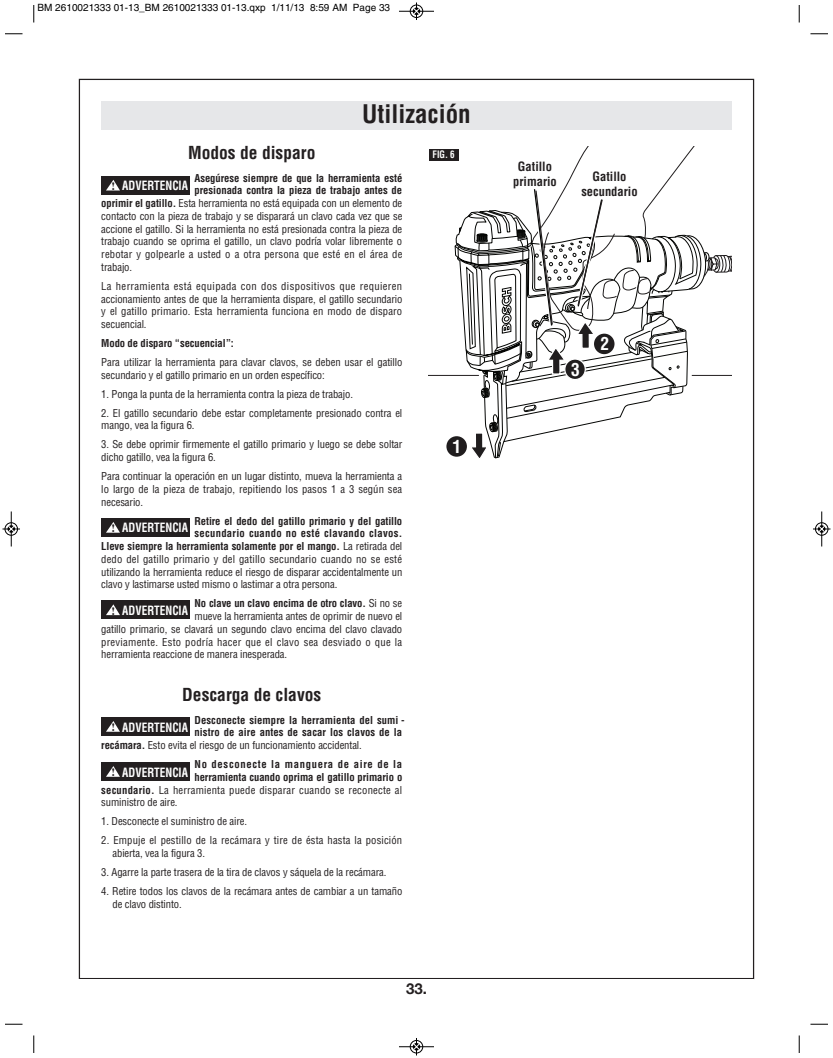
<style>
.page{position:relative;width:833px;height:1058px;background:#fff}
.page>*{position:absolute;margin:0;border:0;box-sizing:border-box;transform-origin:0 0}
.t1{font:700 condensed 25px "Helvetica";color:#231f20}
.t2{font:700 condensed 17.5px "Helvetica";color:#231f20}
.t3{font:700 condensed 17.5px "Helvetica";color:#fff}
.t4{font:700 15px "Helvetica Neue";color:#231f20}
.t5{font:700 condensed 12.5px "Helvetica";color:#fff;scale:.9 1}
.t6{font:700 condensed 12.5px/15px "Helvetica";color:#231f20;text-align:center}
.t7{font:condensed 10.62px/12.8px "Helvetica";letter-spacing:-.01em;color:#231f20}
.t8{font:700 condensed 10.62px "Helvetica";letter-spacing:-.005em;color:#231f20}
.t9{font:condensed 10.62px/12.8px "Helvetica";letter-spacing:.015em;color:#231f20}
.t10{font:condensed 10.62px "Helvetica";letter-spacing:.02em;color:#231f20}
.t11{font:condensed 10.62px "Helvetica";letter-spacing:.025em;color:#231f20}
.t12{font:700 condensed 10.62px "Helvetica";letter-spacing:.025em;color:#231f20}
.t13{font:700 condensed 10.62px "Helvetica";letter-spacing:.065em;color:#231f20}
.t14{font:10px "Helvetica";color:#000}
.t15{font:700 condensed 10px "Helvetica";color:#fff;scale:.9 1}
.s1{font-weight:700}
.s2{font-weight:400}
.s3{font-family:"Times";font-stretch:normal;font-size:11.25px;color:#231f20}
</style>
<div class="page">
<div style="left:101px;top:101px;width:630px;height:28px;background:#e6e7e9"></div>
<div style="left:101px;top:176px;width:88px;height:18px;background:#231f20"></div>
<svg style="left:106px;top:180px;width:14px;height:10px"></svg>
<div style="left:101px;top:518px;width:88px;height:18px;background:#231f20"></div>
<svg style="left:106px;top:522px;width:14px;height:10px"></svg>
<hr style="left:428px;top:375px;width:51px;height:1px;background:#231f20">
<div style="left:446px;top:436px;width:21px;height:20px;background:#201d1e;border-radius:50%"></div>
<div style="left:428px;top:149px;width:30px;height:11px;background:#231f20"></div>
<svg style="left:453px;top:146px;width:278px;height:313px"></svg>
<div style="left:101px;top:600px;width:88px;height:19px;background:#231f20"></div>
<svg style="left:106px;top:604px;width:14px;height:11px"></svg>
<div style="left:101px;top:717px;width:88px;height:18px;background:#231f20"></div>
<svg style="left:106px;top:721px;width:14px;height:10px"></svg>
<div style="left:101px;top:762px;width:88px;height:18px;background:#231f20"></div>
<svg style="left:106px;top:766px;width:14px;height:10px"></svg>
<svg style="left:33px;top:5px;width:2px;height:17px"></svg>
<svg style="left:5px;top:33px;width:17px;height:2px"></svg>
<svg style="left:798px;top:5px;width:2px;height:17px"></svg>
<svg style="left:810px;top:33px;width:18px;height:2px"></svg>
<svg style="left:33px;top:1035px;width:2px;height:17px"></svg>
<svg style="left:5px;top:1023px;width:17px;height:2px"></svg>
<svg style="left:798px;top:1035px;width:2px;height:17px"></svg>
<svg style="left:810px;top:1023px;width:18px;height:2px"></svg>
<hr style="left:399px;top:11px;width:35px;height:1px;background:#000">
<div style="left:410px;top:5px;width:13px;height:13px;border:1px solid #000;border-radius:50%"></div>
<svg style="left:413px;top:2px;width:6px;height:18px"></svg>
<hr style="left:399px;top:1046px;width:35px;height:1px;background:#000">
<div style="left:410px;top:1040px;width:13px;height:13px;border:1px solid #000;border-radius:50%"></div>
<svg style="left:413px;top:1038px;width:6px;height:17px"></svg>
<hr style="left:11px;top:511px;width:1px;height:35px;background:#000">
<div style="left:5px;top:522px;width:13px;height:13px;border:1px solid #000;border-radius:50%"></div>
<svg style="left:2px;top:526px;width:18px;height:6px"></svg>
<hr style="left:821px;top:511px;width:1px;height:35px;background:#000">
<div style="left:815px;top:522px;width:13px;height:13px;border:1px solid #000;border-radius:50%"></div>
<svg style="left:813px;top:526px;width:17px;height:6px"></svg>
<p class="t14" style="left:38px;top:4px;width:354px">BM 2610021333 01-13_BM 2610021333 01-13.qxp 1/11/13 8:59 AM Page 33</p>
<h1 class="t1" style="left:362px;top:99px;width:110px">Utilización</h1>
<h2 class="t2" style="left:188px;top:143px;width:129px">Modos de disparo</h2>
<p class="t8" style="left:194px;top:172px;width:209px">Asegúrese siempre de que la herramienta esté</p>
<p class="t8" style="left:194px;top:184px;width:209px">presionada contra la pieza de trabajo antes de</p>
<p class="t7" style="left:101px;top:197px;width:302px"><span class="s1">oprimir el gatillo.</span> Esta herramienta no está equipada con un elemento de</p>
<p class="t7" style="left:101px;top:210px;width:302px">contacto con la pieza de trabajo y se disparará un clavo cada vez que se</p>
<p class="t7" style="left:101px;top:222px;width:302px">accione el gatillo. Si la herramienta no está presionada contra la pieza de</p>
<p class="t7" style="left:101px;top:235px;width:302px">trabajo cuando se oprima el gatillo, un clavo podría volar libremente o</p>
<p class="t9" style="left:101px;top:248px;width:302px">rebotar y golpearle a usted o a otra persona que esté en el área de</p>
<p class="t7" style="left:101px;top:261px;width:32px">trabajo.</p>
<p class="t7" style="left:101px;top:280px;width:302px;text-align:justify">La herramienta está equipada con dos dispositivos que requieren accionamiento antes de que la herramienta dispare, el gatillo secundario y el gatillo primario. Esta herramienta funciona en modo de disparo secuencial.</p>
<p class="t8" style="left:101px;top:337px;width:134px">Modo de disparo “secuencial”:</p>
<p class="t7" style="left:101px;top:356px;width:303px">Para utilizar la herramienta para clavar clavos, se deben usar el gatillo secundario y el gatillo primario en un orden específico:</p>
<p class="t7" style="left:101px;top:387px;width:253px">1. Ponga la punta de la herramienta contra la pieza de trabajo.</p>
<p class="t7" style="left:101px;top:406px;width:302px">2. El gatillo secundario debe estar completamente presionado contra el mango, vea la figura 6.</p>
<p class="t7" style="left:101px;top:438px;width:302px">3. Se debe oprimir firmemente el gatillo primario y luego se debe soltar dicho gatillo, vea la figura 6.</p>
<p class="t7" style="left:101px;top:470px;width:302px;text-align:justify">Para continuar la operación en un lugar distinto, mueva la herramienta a lo largo de la pieza de trabajo, repitiendo los pasos 1 a 3 según sea necesario.</p>
<p class="t8" style="left:194px;top:514px;width:209px">Retire el dedo del gatillo primario y del gatillo</p>
<p class="t12" style="left:194px;top:527px;width:209px">secundario cuando no esté clavando clavos.</p>
<p class="t8" style="left:101px;top:540px;width:302px">Lleve siempre la herramienta solamente por el mango. <span class="s2">La retirada del</span></p>
<p class="t9" style="left:101px;top:553px;width:302px">dedo del gatillo primario y del gatillo secundario cuando no se esté</p>
<p class="t7" style="left:101px;top:565px;width:302px">utilizando la herramienta reduce el riesgo de disparar accidentalmente un</p>
<p class="t7" style="left:101px;top:578px;width:237px">clavo y lastimarse usted mismo o lastimar a otra persona.</p>
<p class="t8" style="left:194px;top:597px;width:209px">No clave un clavo encima de otro clavo. <span class="s2">Si no se</span></p>
<p class="t7" style="left:194px;top:610px;width:209px">mueve la herramienta antes de oprimir de nuevo el</p>
<p class="t7" style="left:101px;top:622px;width:302px">gatillo primario, se clavará un segundo clavo encima del clavo clavado</p>
<p class="t11" style="left:101px;top:635px;width:302px">previamente. Esto podría hacer que el clavo sea desviado o que la</p>
<p class="t7" style="left:101px;top:648px;width:187px">herramienta reaccione de manera inesperada.</p>
<h2 class="t2" style="left:182px;top:685px;width:140px">Descarga de clavos</h2>
<p class="t8" style="left:194px;top:713px;width:212px">Desconecte siempre la herramienta del sumi -</p>
<p class="t8" style="left:194px;top:726px;width:209px">nistro de aire antes de sacar los clavos de la</p>
<p class="t7" style="left:101px;top:739px;width:262px"><span class="s1">recámara.</span> Esto evita el riesgo de un funcionamiento accidental.</p>
<p class="t13" style="left:194px;top:758px;width:209px">No desconecte la manguera de aire de la</p>
<p class="t8" style="left:194px;top:771px;width:209px">herramienta cuando oprima el gatillo primario o</p>
<p class="t10" style="left:101px;top:783px;width:302px"><span class="s1">secundario.</span> La herramienta puede disparar cuando se reconecte al</p>
<p class="t7" style="left:101px;top:796px;width:78px">suministro de aire.</p>
<p class="t7" style="left:101px;top:815px;width:147px">1. Desconecte el suministro de aire.</p>
<p class="t9" style="left:112px;top:834px;width:291px;text-indent:-11px">2. Empuje el pestillo de la recámara y tire de ésta hasta la posición abierta, vea la figura 3.</p>
<p class="t7" style="left:101px;top:865px;width:286px">3. Agarre la parte trasera de la tira de clavos y sáquela de la recámara.</p>
<p class="t7" style="left:112px;top:884px;width:291px;text-indent:-11px">4. Retire todos los clavos de la recámara antes de cambiar a un tamaño de clavo distinto.</p>
<p class="t5" style="left:111px;top:179px;width:87px"><span class="s3">!</span> ADVERTENCIA</p>
<p class="t5" style="left:111px;top:521px;width:87px"><span class="s3">!</span> ADVERTENCIA</p>
<p class="t5" style="left:111px;top:603px;width:87px"><span class="s3">!</span> ADVERTENCIA</p>
<p class="t5" style="left:111px;top:720px;width:87px"><span class="s3">!</span> ADVERTENCIA</p>
<p class="t5" style="left:111px;top:765px;width:87px"><span class="s3">!</span> ADVERTENCIA</p>
<p class="t15" style="left:432px;top:149px;width:26px">FIG. 6</p>
<h2 class="t3" style="left:452px;top:436px;width:10px">1</h2>
<h3 class="t4" style="left:406px;top:979px;width:22px">33.</h3>
<p class="t6" style="left:513px;top:159px;width:45px">Gatillo primario</p>
<p class="t6" style="left:581px;top:169px;width:58px">Gatillo secundario</p>
<h2 class="t3" style="left:571px;top:359px;width:10px">3</h2>
<h2 class="t3" style="left:600px;top:334px;width:10px">2</h2>
</div>
